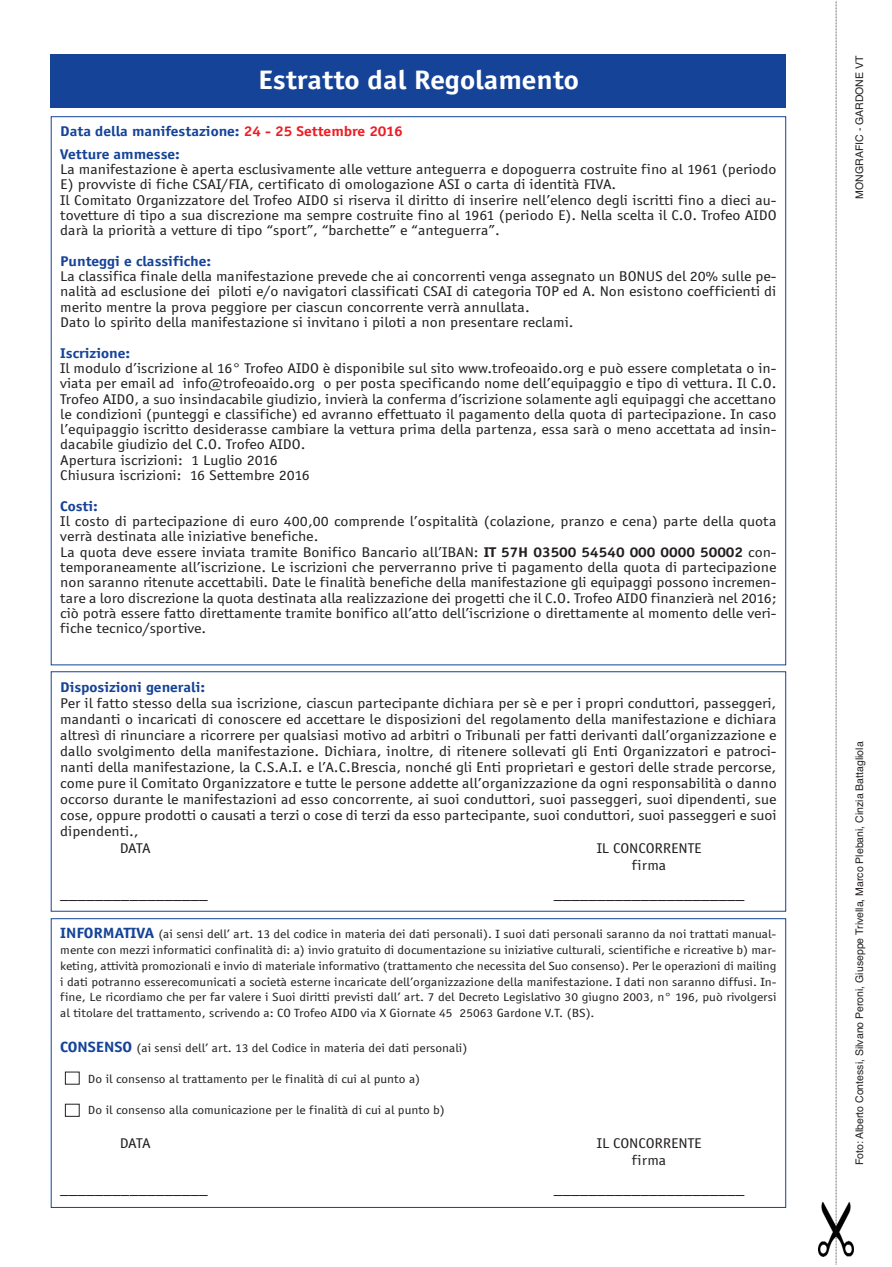
<style>
.page{position:relative;width:892px;height:1267px;background:#fff}
.page>*{position:absolute;margin:0;border:0;box-sizing:border-box;transform-origin:0 0}
.t1{font:700 27.6px "Officina Sans";color:#fff;scale:1.13 1}
.t2{font:15.3px "Officina Sans";color:#231f20;scale:1.13 1}
.t3{font:14.55px/15.3px "Officina Sans";color:#231f20;scale:1.13 1}
.t4{font:700 14.55px/23px "Officina Sans";color:#154398;scale:1.13 1}
.t5{font:12.3px/15.8px "Officina Sans";color:#231f20;text-align:justify;scale:1.13 1}
.t6{font:10.5px "Helvetica";color:#231f20}
.s1{color:#ee1d23}
.s2{font-weight:700}
.s3{font-weight:700;font-size:15.3px;color:#154398}
</style>
<div class="page">
<div style="left:51px;top:54px;width:734px;height:54px;background:#154398"></div>
<div style="left:51px;top:671px;width:734px;height:240px;border:1px solid #154398"></div>
<img style="left:818px;top:1203px;width:34px;height:53px">
<svg style="left:835px;top:1px;width:1px;height:1263px"></svg>
<h1 class="t1" style="left:258px;top:69px;width:285px">Estratto dal Regolamento</h1>
<p class="t4" style="left:60px;top:120px;width:304px">Data della manifestazione: <span class="s1">24 - 25 Settembre 2016<br></span>Vetture ammesse:</p>
<p class="t3" style="left:60px;top:163px;width:635px">La manifestazione è aperta esclusivamente alle vetture anteguerra e dopoguerra costruite fino al 1961 (periodo E) provviste di fiche CSAI/FIA, certificato di omologazione ASI o carta di identità FIVA.<br>Il Comitato Organizzatore del Trofeo AIDO si riserva il diritto di inserire nell’elenco degli iscritti fino a dieci au&shy;tovetture di tipo a sua discrezione ma sempre costruite fino al 1961 (periodo E). Nella scelta il C.O. Trofeo AIDO darà la priorità a vetture di tipo “sport”, “barchette” e “anteguerra”.</p>
<p class="t4" style="left:60px;top:251px;width:135px">Punteggi e classifiche:</p>
<p class="t3" style="left:60px;top:270px;width:635px">La classifica finale della manifestazione prevede che ai concorrenti venga assegnato un BONUS del 20% sulle pe&shy;nalità ad esclusione dei piloti e/o navigatori classificati CSAI di categoria TOP ed A. Non esistono coefficienti di merito mentre la prova peggiore per ciascun concorrente verrà annullata.<br>Dato lo spirito della manifestazione si invitano i piloti a non presentare reclami.</p>
<p class="t4" style="left:60px;top:342px;width:63px">Iscrizione:</p>
<p class="t3" style="left:60px;top:361px;width:635px">Il modulo d’iscrizione al 16° Trofeo AIDO è disponibile sul sito www.trofeoaido.org e può essere completata o in&shy;viata per email ad info@trofeoaido.org o per posta specificando nome dell’equipaggio e tipo di vettura. Il C.O.<br>Trofeo AIDO, a suo insindacabile giudizio, invierà la conferma d’iscrizione solamente agli equipaggi che accettano le condizioni (punteggi e classifiche) ed avranno effettuato il pagamento della quota di partecipazione. In caso l’equipaggio iscritto desiderasse cambiare la vettura prima della partenza, essa sarà o meno accettata ad insin&shy;dacabile giudizio del C.O. Trofeo AIDO.<br>Apertura iscrizioni: 1 Luglio 2016<br>Chiusura iscrizioni: 16 Settembre 2016</p>
<p class="t4" style="left:60px;top:495px;width:35px">Costi:</p>
<p class="t3" style="left:60px;top:515px;width:635px">Il costo di partecipazione di euro 400,00 comprende l’ospitalità (colazione, pranzo e cena) parte della quota verrà destinata alle iniziative benefiche.<br>La quota deve essere inviata tramite Bonifico Bancario all’IBAN: <span class="s2">IT 57H 03500 54540 000 0000 50002</span> con&shy;temporaneamente all’iscrizione. Le iscrizioni che perverranno prive ti pagamento della quota di partecipazione non saranno ritenute accettabili. Date le finalità benefiche della manifestazione gli equipaggi possono incremen&shy;tare a loro discrezione la quota destinata alla realizzazione dei progetti che il C.O. Trofeo AIDO finanzierà nel 2016; ciò potrà essere fatto direttamente tramite bonifico all’atto dell’iscrizione o direttamente al momento delle veri&shy;fiche tecnico/sportive.</p>
<p class="t4" style="left:60px;top:676px;width:130px">Disposizioni generali:</p>
<p class="t3" style="left:60px;top:696px;width:635px">Per il fatto stesso della sua iscrizione, ciascun partecipante dichiara per sè e per i propri conduttori, passeggeri,</p>
<p class="t3" style="left:60px;top:712px;width:635px">mandanti o incaricati di conoscere ed accettare le disposizioni del regolamento della manifestazione e dichiara</p>
<p class="t3" style="left:60px;top:728px;width:635px">altresì di rinunciare a ricorrere per qualsiasi motivo ad arbitri o Tribunali per fatti derivanti dall’organizzazione e</p>
<p class="t3" style="left:60px;top:744px;width:635px">dallo svolgimento della manifestazione. Dichiara, inoltre, di ritenere sollevati gli Enti Organizzatori e patroci-</p>
<p class="t3" style="left:60px;top:760px;width:635px">nanti della manifestazione, la C.S.A.I. e l’A.C.Brescia, nonché gli Enti proprietari e gestori delle strade percorse,</p>
<p class="t3" style="left:60px;top:776px;width:635px">come pure il Comitato Organizzatore e tutte le persone addette all’organizzazione da ogni responsabilità o danno</p>
<p class="t3" style="left:60px;top:792px;width:635px">occorso durante le manifestazioni ad esso concorrente, ai suoi conduttori, suoi passeggeri, suoi dipendenti, sue</p>
<p class="t3" style="left:60px;top:809px;width:635px">cose, oppure prodotti o causati a terzi o cose di terzi da esso partecipante, suoi conduttori, suoi passeggeri e suoi</p>
<p class="t3" style="left:60px;top:825px;width:71px">dipendenti.,</p>
<p class="t3" style="left:120px;top:841px;width:29px">DATA</p>
<p class="t3" style="left:596px;top:841px;width:94px;line-height:16.8px;text-align:center">IL CONCORRENTE firma</p>
<p class="t2" style="left:60px;top:888px;width:132px">_________________</p>
<p class="t2" style="left:553px;top:888px;width:170px">______________________</p>
<p class="t5" style="left:60px;top:927px;width:635px"><span class="s3">INFORMATIVA</span> (ai sensi dell’ art. 13 del codice in materia dei dati personali). I suoi dati personali saranno da noi trattati manual&shy;mente con mezzi informatici confinalità di: a) invio gratuito di documentazione su iniziative culturali, scientifiche e ricreative b) mar&shy;keting, attività promozionali e invio di materiale informativo (trattamento che necessita del Suo consenso). Per le operazioni di mailing i dati potranno esserecomunicati a società esterne incaricate dell’organizzazione della manifestazione. I dati non saranno diffusi. In&shy;fine, Le ricordiamo che per far valere i Suoi diritti previsti dall’ art. 7 del Decreto Legislativo 30 giugno 2003, n° 196, può rivolgersi al titolare del trattamento, scrivendo a: CO Trofeo AIDO via X Giornate 45 25063 Gardone V.T. (BS).</p>
<p class="t5" style="left:60px;top:1041px;width:361px"><span class="s3">CONSENSO</span> (ai sensi dell’ art. 13 del Codice in materia dei dati personali)</p>
<p class="t5" style="left:88px;top:1071px;width:295px">Do il consenso al trattamento per le finalità di cui al punto a)</p>
<p class="t5" style="left:88px;top:1103px;width:317px">Do il consenso alla comunicazione per le finalità di cui al punto b)</p>
<p class="t3" style="left:120px;top:1136px;width:29px">DATA</p>
<p class="t3" style="left:596px;top:1136px;width:94px;line-height:16.8px;text-align:center">IL CONCORRENTE firma</p>
<p class="t2" style="left:60px;top:1183px;width:132px">_________________</p>
<p class="t2" style="left:553px;top:1183px;width:170px">______________________</p>
<p class="t6" style="left:855px;top:199px;width:144px;rotate:-90deg">MONGRAFIC - GARDONE VT</p>
<p class="t6" style="left:855px;top:1165px;width:425px;rotate:-90deg">Foto: Alberto Contessi, Silvano Peroni, Giuseppe Trivella, Marco Plebani, Cinzia Battagliola</p>
</div>
